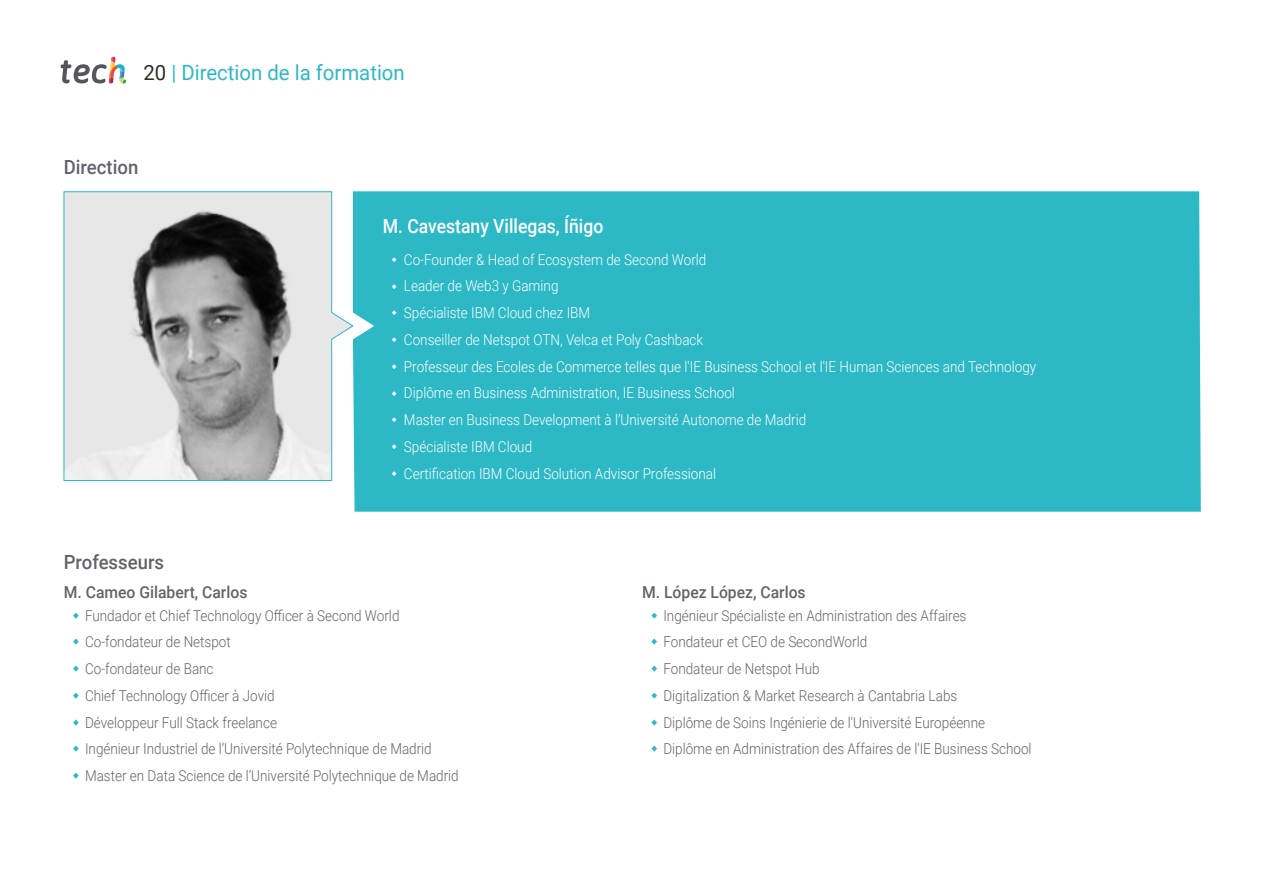
<style>
.page{position:relative;width:1263px;height:893px;background:#fff}
.page>*{position:absolute;margin:0;border:0;box-sizing:border-box;transform-origin:0 0}
.t1{font:21px "Roboto";color:#2db8c5}
.t2{font:500 19.5px "Roboto";color:#fff;scale:.9 1}
.t3{font:500 19.5px "Roboto";color:#61646a;scale:.95 1}
.t4{font:500 16.5px "Roboto";color:#61646a;scale:.95 1}
.t5{font:300 15px/26.7px "Roboto";color:#61646a;scale:.9 1}
.t6{font:300 15px/26.7px "Roboto";color:#fff;scale:.9 1}
.s1{color:#312e20}
</style>
<div class="page">
<svg style="left:61px;top:57px;width:65px;height:27px"></svg>
<div style="left:353px;top:191px;width:848px;height:321px;background:#2db8c5"></div>
<svg style="left:64px;top:191px;width:289px;height:290px;background:#bec0c0"></svg>
<svg style="left:392px;top:257px;width:5px;height:5px"></svg>
<svg style="left:392px;top:284px;width:5px;height:5px"></svg>
<svg style="left:392px;top:310px;width:5px;height:5px"></svg>
<svg style="left:392px;top:337px;width:5px;height:5px"></svg>
<svg style="left:392px;top:364px;width:5px;height:5px"></svg>
<svg style="left:392px;top:391px;width:5px;height:5px"></svg>
<svg style="left:392px;top:417px;width:5px;height:5px"></svg>
<svg style="left:392px;top:444px;width:5px;height:5px"></svg>
<svg style="left:392px;top:471px;width:5px;height:5px"></svg>
<h1 class="t1" style="left:144px;top:57px;width:263px"><span class="s1">20</span> | Direction de la formation</h1>
<h2 class="t3" style="left:64px;top:153px;width:80px">Direction</h2>
<h2 class="t2" style="left:383px;top:212px;width:247px">M. Cavestany Villegas, Íñigo</h2>
<p class="t6" style="left:404px;top:245px;width:704px">Co-Founder &amp; Head of Ecosystem de Second World<br>Leader de Web3 y Gaming<br>Spécialiste IBM Cloud chez IBM<br>Conseiller de Netspot OTN, Velca et Poly Cashback<br>Professeur des Ecoles de Commerce telles que l'IE Business School et l'IE Human Sciences and Technology Diplôme en Business Administration, IE Business School<br>Master en Business Development à l’Université Autonome de Madrid<br>Spécialiste IBM Cloud<br>Certification IBM Cloud Solution Advisor Professional</p>
<h2 class="t3" style="left:64px;top:548px;width:107px">Professeurs</h2>
<p class="t4" style="left:64px;top:581px;width:195px">M. Cameo Gilabert, Carlos</p>
<p class="t5" style="left:85px;top:601px;width:417px">Fundador et Chief Technology Officer à Second World Co-fondateur de Netspot<br>Co-fondateur de Banc<br>Chief Technology Officer à Jovid<br>Développeur Full Stack freelance<br>Ingénieur Industriel de l’Université Polytechnique de Madrid Master en Data Science de l’Université Polytechnique de Madrid</p>
<p class="t4" style="left:642px;top:581px;width:174px">M. López López, Carlos</p>
<p class="t5" style="left:663px;top:601px;width:411px">Ingénieur Spécialiste en Administration des Affaires<br>Fondateur et CEO de SecondWorld<br>Fondateur de Netspot Hub<br>Digitalization &amp; Market Research à Cantabria Labs<br>Diplôme de Soins Ingénierie de l'Université Européenne Diplôme en Administration des Affaires de l'IE Business School</p>
</div>
